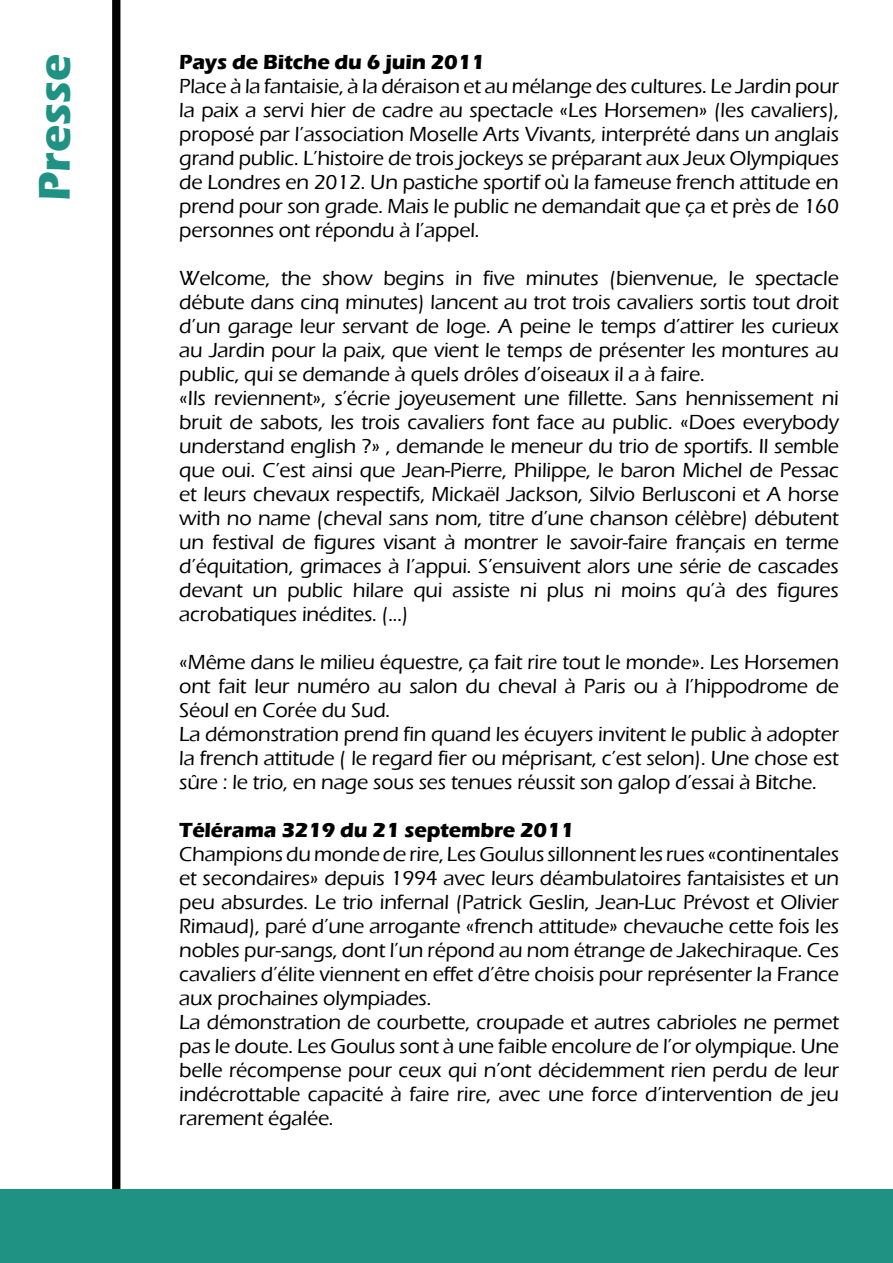
<style>
.page{position:relative;width:893px;height:1263px;background:#fff}
.page>*{position:absolute;margin:0;border:0;box-sizing:border-box;transform-origin:0 0}
.t1{font:700 45.75px "Eras ITC";color:#209283}
.t2{font:500 21px/24px "Eras ITC";letter-spacing:-.01em;color:#000}
.t3{font:700 21px "Eras ITC";letter-spacing:-.01em;color:#000}
</style>
<div class="page">
<div style="left:112px;top:0;width:8px;height:1263px;background:#000"></div>
<div style="left:0;top:1189px;width:893px;height:74px;background:#209283"></div>
<h1 class="t1" style="left:28px;top:201px;width:149px;rotate:-90deg">Presse</h1>
<p class="t3" style="left:179px;top:50px;width:307px">Pays de Bitche du 6 juin 2011</p>
<p class="t2" style="left:179px;top:74px;width:661px;text-align:justify">Place à la fantaisie, à la déraison et au mélange des cultures. Le Jardin pour la paix a servi hier de cadre au spectacle «Les Horsemen» (les cavaliers), proposé par l’association Moselle Arts Vivants, interprété dans un anglais grand public. L’histoire de trois jockeys se préparant aux Jeux Olympiques de Londres en 2012. Un pastiche sportif où la fameuse french attitude en prend pour son grade. Mais le public ne demandait que ça et près de 160 personnes ont répondu à l’appel.</p>
<p class="t2" style="left:179px;top:266px;width:661px">Welcome, the show begins in five minutes (bienvenue, le spectacle débute dans cinq minutes) lancent au trot trois cavaliers sortis tout droit d’un garage leur servant de loge. A peine le temps d’attirer les curieux au Jardin pour la paix, que vient le temps de présenter les montures au public, qui se demande à quels drôles d’oiseaux il a à faire.<br>«Ils reviennent», s’écrie joyeusement une fillette. Sans hennissement ni bruit de sabots, les trois cavaliers font face au public. «Does everybody understand english ?» , demande le meneur du trio de sportifs. Il semble que oui. C’est ainsi que Jean-Pierre, Philippe, le baron Michel de Pessac et leurs chevaux respectifs, Mickaël Jackson, Silvio Berlusconi et A horse with no name (cheval sans nom, titre d’une chanson célèbre) débutent un festival de figures visant à montrer le savoir-faire français en terme d’équitation, grimaces à l’appui. S’ensuivent alors une série de cascades devant un public hilare qui assiste ni plus ni moins qu’à des figures acrobatiques inédites. (...)</p>
<p class="t2" style="left:179px;top:650px;width:661px">«Même dans le milieu équestre, ça fait rire tout le monde». Les Horsemen ont fait leur numéro au salon du cheval à Paris ou à l’hippodrome de Séoul en Corée du Sud.<br>La démonstration prend fin quand les écuyers invitent le public à adopter la french attitude ( le regard fier ou méprisant, c’est selon). Une chose est sûre : le trio, en nage sous ses tenues réussit son galop d’essai à Bitche.</p>
<p class="t3" style="left:179px;top:818px;width:396px">Télérama 3219 du 21 septembre 2011</p>
<p class="t2" style="left:179px;top:842px;width:661px">Champions du monde de rire, Les Goulus sillonnent les rues «continentales et secondaires» depuis 1994 avec leurs déambulatoires fantaisistes et un peu absurdes. Le trio infernal (Patrick Geslin, Jean-Luc Prévost et Olivier Rimaud), paré d’une arrogante «french attitude» chevauche cette fois les nobles pur-sangs, dont l’un répond au nom étrange de Jakechiraque. Ces cavaliers d’élite viennent en effet d’être choisis pour représenter la France aux prochaines olympiades.<br>La démonstration de courbette, croupade et autres cabrioles ne permet pas le doute. Les Goulus sont à une faible encolure de l’or olympique. Une belle récompense pour ceux qui n’ont décidemment rien perdu de leur indécrottable capacité à faire rire, avec une force d’intervention de jeu rarement égalée.</p>
</div>
